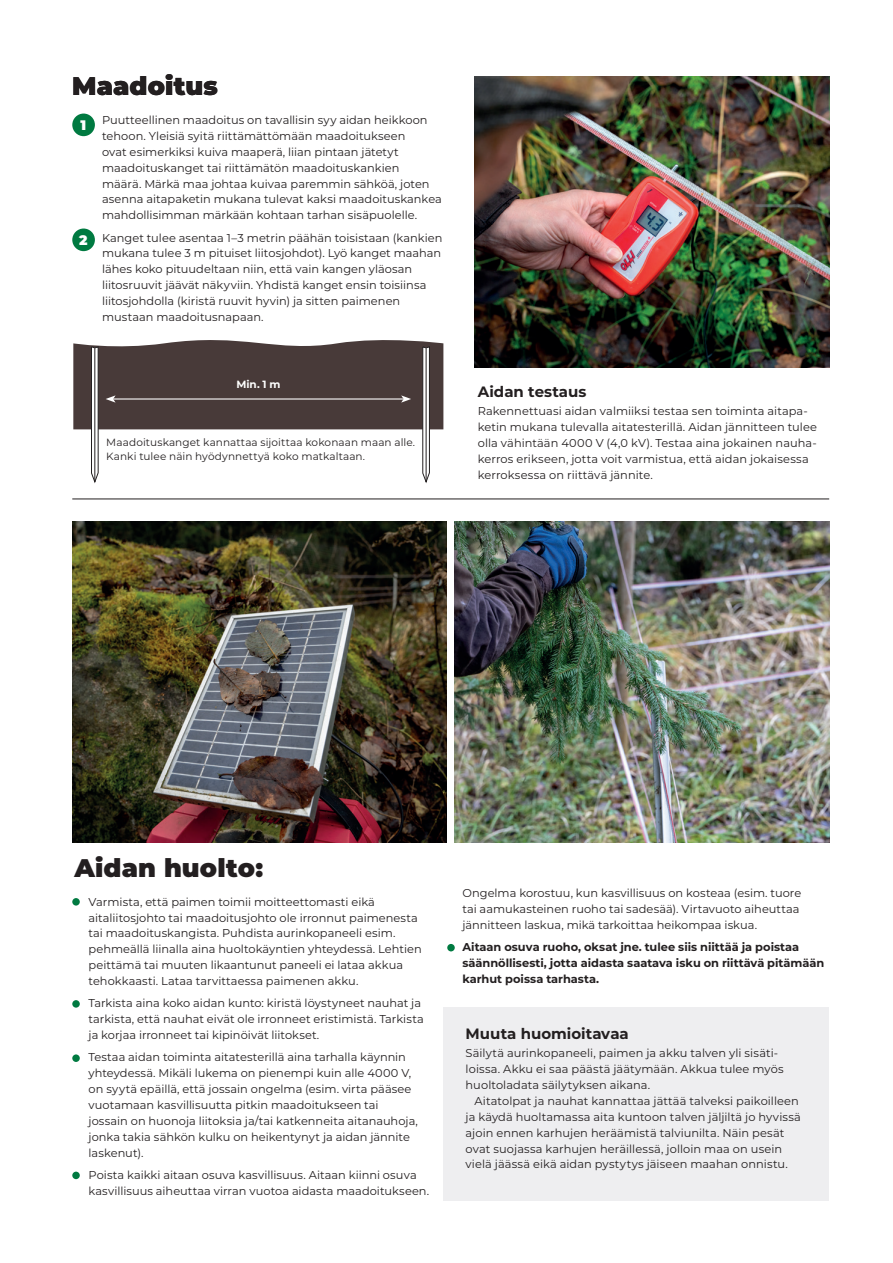
<style>
.page{position:relative;width:893px;height:1263px;background:#fff}
.page>*{position:absolute;margin:0;border:0;box-sizing:border-box;transform-origin:0 0}
.Iso_väliotsikko{font:900 25.5px "Montserrat";letter-spacing:.005em;color:#231f20}
.Väliotsikko{font:700 15px "Montserrat";color:#231f20}
.Nro-pallo{font:900 13.8px "Montserrat";color:#fff}
.Numerolistat{font:11.4px/15.9px "Montserrat";color:#231f20}
.Leipis{font:11.4px/15.9px "Montserrat";letter-spacing:.005em;color:#231f20}
.Numerolistat-2{font:700 11.4px/15.9px "Montserrat";color:#231f20}
.Infolaatikko_7pt{font:10.5px/13.5px "Montserrat";letter-spacing:.01em;color:#231f20}
.Infolaatikko_7pt-2{font:700 10.5px "Montserrat";color:#fff}
</style>
<div class="page">
<img style="left:72px;top:76px;width:758px;height:1125px">
<p class="Iso_väliotsikko" style="left:72px;top:67px;width:147px">Maadoitus</p>
<p class="Numerolistat" style="left:102px;top:111px;width:341px">Puutteellinen maadoitus on tavallisin syy aidan heikkoon tehoon. Yleisiä syitä riittämättömään maadoitukseen<br>ovat esimerkiksi kuiva maaperä, liian pintaan jätetyt maadoituskanget tai riittämätön maadoituskankien<br>määrä. Märkä maa johtaa kuivaa paremmin sähköä, joten asenna aitapaketin mukana tulevat kaksi maadoituskankea mahdollisimman märkään kohtaan tarhan sisäpuolelle.</p>
<p class="Numerolistat" style="left:102px;top:229px;width:342px">Kanget tulee asentaa 1–3 metrin päähän toisistaan (kankien mukana tulee 3 m pituiset liitosjohdot). Lyö kanget maahan lähes koko pituudeltaan niin, että vain kangen yläosan liitosruuvit jäävät näkyviin. Yhdistä kanget ensin toisiinsa liitosjohdolla (kiristä ruuvit hyvin) ja sitten paimenen mustaan maadoitusnapaan.</p>
<p class="Nro-pallo" style="left:80px;top:114px;width:7px">1</p>
<p class="Nro-pallo" style="left:79px;top:229px;width:10px">2</p>
<p class="Infolaatikko_7pt-2" style="left:236px;top:377px;width:46px">Min. 1 m</p>
<p class="Infolaatikko_7pt" style="left:106px;top:435px;width:310px">Maadoituskanget kannattaa sijoittaa kokonaan maan alle.<br>Kanki tulee näin hyödynnettyä koko matkaltaan.</p>
<p class="Väliotsikko" style="left:478px;top:381px;width:110px">Aidan testaus</p>
<p class="Leipis" style="left:478px;top:403px;width:341px">Rakennettuasi aidan valmiiksi testaa sen toiminta aitapa&shy;ketin mukana tulevalla aitatesterillä. Aidan jännitteen tulee olla vähintään 4000 V (4,0 kV). Testaa aina jokainen nauha&shy;kerros erikseen, jotta voit varmistua, että aidan jokaisessa kerroksessa on riittävä jännite.</p>
<p class="Iso_väliotsikko" style="left:74px;top:849px;width:190px">Aidan huolto:</p>
<p class="Numerolistat" style="left:89px;top:893px;width:335px">Varmista, että paimen toimii moitteettomasti eikä aitaliitosjohto tai maadoitusjohto ole irronnut paimenesta tai maadoituskangista. Puhdista aurinkopaneeli esim. pehmeällä liinalla aina huoltokäyntien yhteydessä. Lehtien peittämä tai muuten likaantunut paneeli ei lataa akkua tehokkaasti. Lataa tarvittaessa paimenen akku.</p>
<p class="Numerolistat" style="left:89px;top:995px;width:337px">Tarkista aina koko aidan kunto: kiristä löystyneet nauhat ja tarkista, että nauhat eivät ole irronneet eristimistä. Tarkista ja korjaa irronneet tai kipinöivät liitokset.</p>
<p class="Numerolistat" style="left:89px;top:1049px;width:331px">Testaa aidan toiminta aitatesterillä aina tarhalla käynnin yhteydessä. Mikäli lukema on pienempi kuin alle 4000 V, on syytä epäillä, että jossain ongelma (esim. virta pääsee vuotamaan kasvillisuutta pitkin maadoitukseen tai jossain on huonoja liitoksia ja/tai katkenneita aitanauhoja, jonka takia sähkön kulku on heikentynyt ja aidan jännite laskenut).</p>
<p class="Numerolistat" style="left:89px;top:1167px;width:342px">Poista kaikki aitaan osuva kasvillisuus. Aitaan kiinni osuva kasvillisuus aiheuttaa virran vuotoa aidasta maadoitukseen.</p>
<p class="Numerolistat" style="left:462px;top:885px;width:340px">Ongelma korostuu, kun kasvillisuus on kosteaa (esim. tuore tai aamukasteinen ruoho tai sadesää). Virtavuoto aiheuttaa jännitteen laskua, mikä tarkoittaa heikompaa iskua.</p>
<p class="Numerolistat-2" style="left:462px;top:938px;width:363px">Aitaan osuva ruoho, oksat jne. tulee siis niittää ja poistaa säännöllisesti, jotta aidasta saatava isku on riittävä pitämään karhut poissa tarhasta.</p>
<p class="Väliotsikko" style="left:466px;top:1023px;width:165px">Muuta huomioitavaa</p>
<p class="Leipis" style="left:466px;top:1045px;width:314px">Säilytä aurinkopaneeli, paimen ja akku talven yli sisäti-</p>
<p class="Leipis" style="left:466px;top:1061px;width:319px">loissa. Akku ei saa päästä jäätymään. Akkua tulee myös</p>
<p class="Leipis" style="left:466px;top:1076px;width:186px">huoltoladata säilytyksen aikana.</p>
<p class="Leipis" style="left:475px;top:1092px;width:326px">Aitatolpat ja nauhat kannattaa jättää talveksi paikoilleen</p>
<p class="Leipis" style="left:466px;top:1108px;width:337px">ja käydä huoltamassa aita kuntoon talven jäljiltä jo hyvissä</p>
<p class="Leipis" style="left:466px;top:1124px;width:320px">ajoin ennen karhujen heräämistä talviunilta. Näin pesät</p>
<p class="Leipis" style="left:466px;top:1140px;width:318px">ovat suojassa karhujen heräillessä, jolloin maa on usein</p>
<p class="Leipis" style="left:466px;top:1156px;width:324px">vielä jäässä eikä aidan pystytys jäiseen maahan onnistu.</p>
</div>
